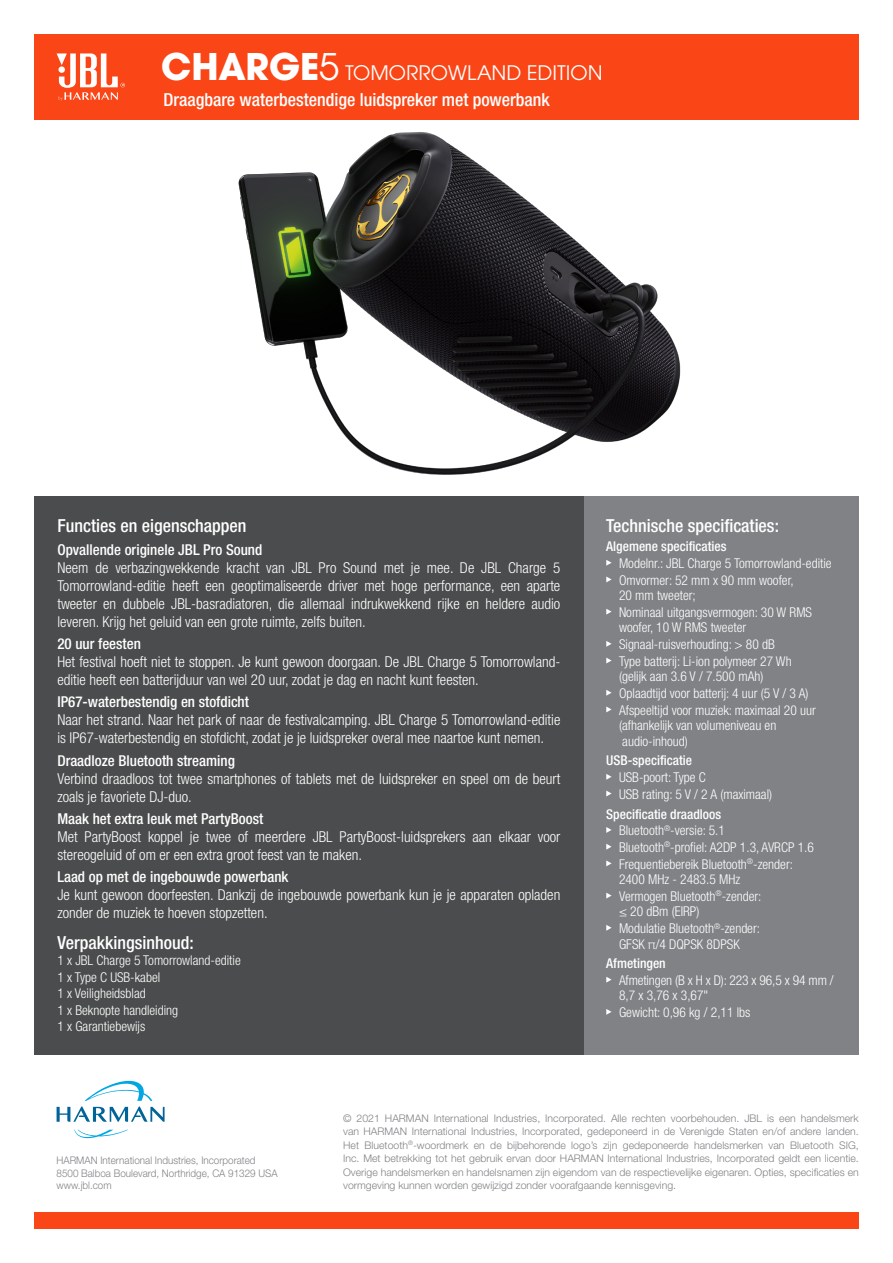
<style>
.page{position:relative;width:893px;height:1263px;background:#fff}
.page>*{position:absolute;margin:0;border:0;box-sizing:border-box;transform-origin:0 0}
.t1{font:700 40.5px "Avant Gard Goth EF";color:#fff}
.t2{font:22.05px "Avant Gard Goth EF";color:#fff}
.t3{font:500 condensed 18px "Helvetica Neue LT Pro";color:#fff}
.t4{font:300 condensed 15px/18px "Helvetica Neue LT Pro";color:#fff}
.t5{font:500 condensed 15px "Helvetica Neue LT Pro";color:#fff}
.t6{font:300 condensed 13.5px/15.5px "Helvetica Neue LT Pro";color:#fff}
.t7{font:500 condensed 13.5px "Helvetica Neue LT Pro";color:#fff}
.t8{font:300 10.5px/13.5px "Helvetica Neue LT Pro";color:#808285;text-align:justify}
.t9{font:300 10.5px "Helvetica Neue LT Pro";color:#808285;scale:.94 1}
.s1{font-weight:400}
</style>
<div class="page">
<img style="left:50px;top:119px;width:698px;height:356px">
<div style="left:34px;top:34px;width:825px;height:85px;background:#fa4616"></div>
<div style="left:34px;top:1213px;width:825px;height:16px;background:#fa4616"></div>
<svg style="left:57px;top:53px;width:68px;height:48px"></svg>
<svg style="left:74px;top:1130px;width:54px;height:8px"></svg>
<svg style="left:57px;top:1080px;width:108px;height:42px"></svg>
<div style="left:584px;top:496px;width:275px;height:559px;background:#808285"></div>
<svg style="left:606px;top:560px;width:6px;height:6px"></svg>
<svg style="left:606px;top:576px;width:6px;height:6px"></svg>
<svg style="left:606px;top:609px;width:6px;height:6px"></svg>
<svg style="left:606px;top:641px;width:6px;height:6px"></svg>
<svg style="left:606px;top:658px;width:6px;height:5px"></svg>
<svg style="left:606px;top:690px;width:6px;height:6px"></svg>
<svg style="left:606px;top:706px;width:6px;height:6px"></svg>
<svg style="left:606px;top:774px;width:6px;height:6px"></svg>
<svg style="left:606px;top:790px;width:6px;height:6px"></svg>
<svg style="left:606px;top:827px;width:6px;height:6px"></svg>
<svg style="left:606px;top:844px;width:6px;height:6px"></svg>
<svg style="left:606px;top:860px;width:6px;height:6px"></svg>
<svg style="left:606px;top:893px;width:6px;height:5px"></svg>
<svg style="left:606px;top:925px;width:6px;height:6px"></svg>
<svg style="left:606px;top:977px;width:6px;height:5px"></svg>
<svg style="left:606px;top:1009px;width:6px;height:6px"></svg>
<div style="left:34px;top:496px;width:550px;height:559px;background:#4b4c4d"></div>
<p class="t1" style="left:161px;top:42px;width:180px">CHARGE<span class="s1">5</span></p>
<p class="t2" style="left:345px;top:60px;width:259px">TOMORROWLAND EDITION</p>
<p class="t3" style="left:163px;top:89px;width:388px">Draagbare waterbestendige luidspreker met powerbank</p>
<p class="t3" style="left:57px;top:515px;width:191px">Functies en eigenschappen</p>
<p class="t5" style="left:57px;top:540px;width:206px">Opvallende originele JBL Pro Sound</p>
<p class="t4" style="left:57px;top:558px;width:504px;text-align:justify">Neem de verbazingwekkende kracht van JBL Pro Sound met je mee. De JBL Charge 5<br>Tomorrowland-editie heeft een geoptimaliseerde driver met hoge performance, een aparte tweeter en dubbele JBL-basradiatoren, die allemaal indrukwekkend rijke en heldere audio leveren. Krijg het geluid van een grote ruimte, zelfs buiten.</p>
<p class="t5" style="left:57px;top:635px;width:85px">20 uur feesten</p>
<p class="t4" style="left:57px;top:652px;width:504px">Het festival hoeft niet te stoppen. Je kunt gewoon doorgaan. De JBL Charge 5 Tomorrowland&shy;editie heeft een batterijduur van wel 20 uur, zodat je dag en nacht kunt feesten.</p>
<p class="t5" style="left:57px;top:693px;width:193px">IP67-waterbestendig en stofdicht</p>
<p class="t4" style="left:57px;top:711px;width:504px">Naar het strand. Naar het park of naar de festivalcamping. JBL Charge 5 Tomorrowland-editie is IP67-waterbestendig en stofdicht, zodat je je luidspreker overal mee naartoe kunt nemen.</p>
<p class="t5" style="left:57px;top:751px;width:179px">Draadloze Bluetooth streaming</p>
<p class="t4" style="left:57px;top:769px;width:504px">Verbind draadloos tot twee smartphones of tablets met de luidspreker en speel om de beurt zoals je favoriete DJ-duo.</p>
<p class="t5" style="left:57px;top:809px;width:207px">Maak het extra leuk met PartyBoost</p>
<p class="t4" style="left:57px;top:827px;width:504px">Met PartyBoost koppel je twee of meerdere JBL PartyBoost-luidsprekers aan elkaar voor stereogeluid of om er een extra groot feest van te maken.</p>
<p class="t5" style="left:57px;top:868px;width:233px">Laad op met de ingebouwde powerbank</p>
<p class="t4" style="left:57px;top:885px;width:504px">Je kunt gewoon doorfeesten. Dankzij de ingebouwde powerbank kun je je apparaten opladen zonder de muziek te hoeven stopzetten.</p>
<p class="t3" style="left:57px;top:932px;width:138px">Verpakkingsinhoud:</p>
<p class="t6" style="left:57px;top:953px;width:185px">1 x JBL Charge 5 Tomorrowland-editie</p>
<p class="t6" style="left:57px;top:969px;width:104px">1 x Type C USB-kabel</p>
<p class="t6" style="left:57px;top:986px;width:90px">1 x Veiligheidsblad</p>
<p class="t6" style="left:57px;top:1002px;width:122px">1 x Beknopte handleiding</p>
<p class="t6" style="left:57px;top:1019px;width:89px">1 x Garantiebewijs</p>
<p class="t3" style="left:606px;top:514px;width:174px">Technische specificaties:</p>
<p class="t7" style="left:606px;top:538px;width:122px">Algemene specificaties</p>
<p class="t6" style="left:619px;top:555px;width:214px">Modelnr.: JBL Charge 5 Tomorrowland-editie</p>
<p class="t6" style="left:619px;top:572px;width:176px">Omvormer: 52 mm x 90 mm woofer,<br>20 mm tweeter;</p>
<p class="t6" style="left:619px;top:604px;width:195px">Nominaal uitgangsvermogen: 30 W RMS woofer, 10 W RMS tweeter</p>
<p class="t6" style="left:619px;top:636px;width:157px">Signaal-ruisverhouding: &gt; 80 dB</p>
<p class="t6" style="left:619px;top:653px;width:174px">Type batterij: Li-ion polymeer 27 Wh (gelijk aan 3.6 V / 7.500 mAh)</p>
<p class="t6" style="left:619px;top:685px;width:191px">Oplaadtijd voor batterij: 4 uur (5 V / 3 A)</p>
<p class="t6" style="left:619px;top:702px;width:198px">Afspeeltijd voor muziek: maximaal 20 uur (afhankelijk van volumeniveau en audio-inhoud)</p>
<p class="t7" style="left:606px;top:752px;width:87px">USB-specificatie</p>
<p class="t6" style="left:619px;top:769px;width:88px">USB-poort: Type C</p>
<p class="t6" style="left:619px;top:786px;width:155px">USB rating: 5 V / 2 A (maximaal)</p>
<p class="t7" style="left:606px;top:806px;width:116px">Specificatie draadloos</p>
<p class="t6" style="left:619px;top:823px;width:107px">Bluetooth<sup>®</sup>-versie: 5.1</p>
<p class="t6" style="left:619px;top:839px;width:196px">Bluetooth<sup>®</sup>-profiel: A2DP 1.3, AVRCP 1.6</p>
<p class="t6" style="left:619px;top:856px;width:175px">Frequentiebereik Bluetooth<sup>®</sup>-zender:<br>2400 MHz - 2483.5 MHz</p>
<p class="t6" style="left:619px;top:888px;width:144px">Vermogen Bluetooth<sup>®</sup>-zender: ≤ 20 dBm (EIRP)</p>
<p class="t6" style="left:619px;top:920px;width:143px">Modulatie Bluetooth<sup>®</sup>-zender:<br>GFSK π/4 DQPSK 8DPSK</p>
<p class="t7" style="left:606px;top:955px;width:61px">Afmetingen</p>
<p class="t6" style="left:619px;top:972px;width:216px">Afmetingen (B x H x D): 223 x 96,5 x 94 mm /<br>8,7 x 3,76 x 3,67"</p>
<p class="t6" style="left:619px;top:1004px;width:133px">Gewicht: 0,96 kg / 2,11 lbs</p>
<p class="t9" style="left:57px;top:1154px;width:213px">HARMAN International Industries, Incorporated</p>
<p class="t9" style="left:57px;top:1166px;width:237px">8500 Balboa Boulevard, Northridge, CA 91329 USA</p>
<p class="t9" style="left:57px;top:1179px;width:60px">www.jbl.com</p>
<p class="t8" style="left:343px;top:1111px;width:517px">© 2021 HARMAN International Industries, Incorporated. Alle rechten voorbehouden. JBL is een handelsmerk van HARMAN International Industries, Incorporated, gedeponeerd in de Verenigde Staten en/of andere landen.<br>Het Bluetooth<sup>®</sup>-woordmerk en de bijbehorende logo’s zijn gedeponeerde handelsmerken van Bluetooth SIG, Inc. Met betrekking tot het gebruik ervan door HARMAN International Industries, Incorporated geldt een licentie.<br>Overige handelsmerken en handelsnamen zijn eigendom van de respectievelijke eigenaren. Opties, specificaties en vormgeving kunnen worden gewijzigd zonder voorafgaande kennisgeving.</p>
</div>
